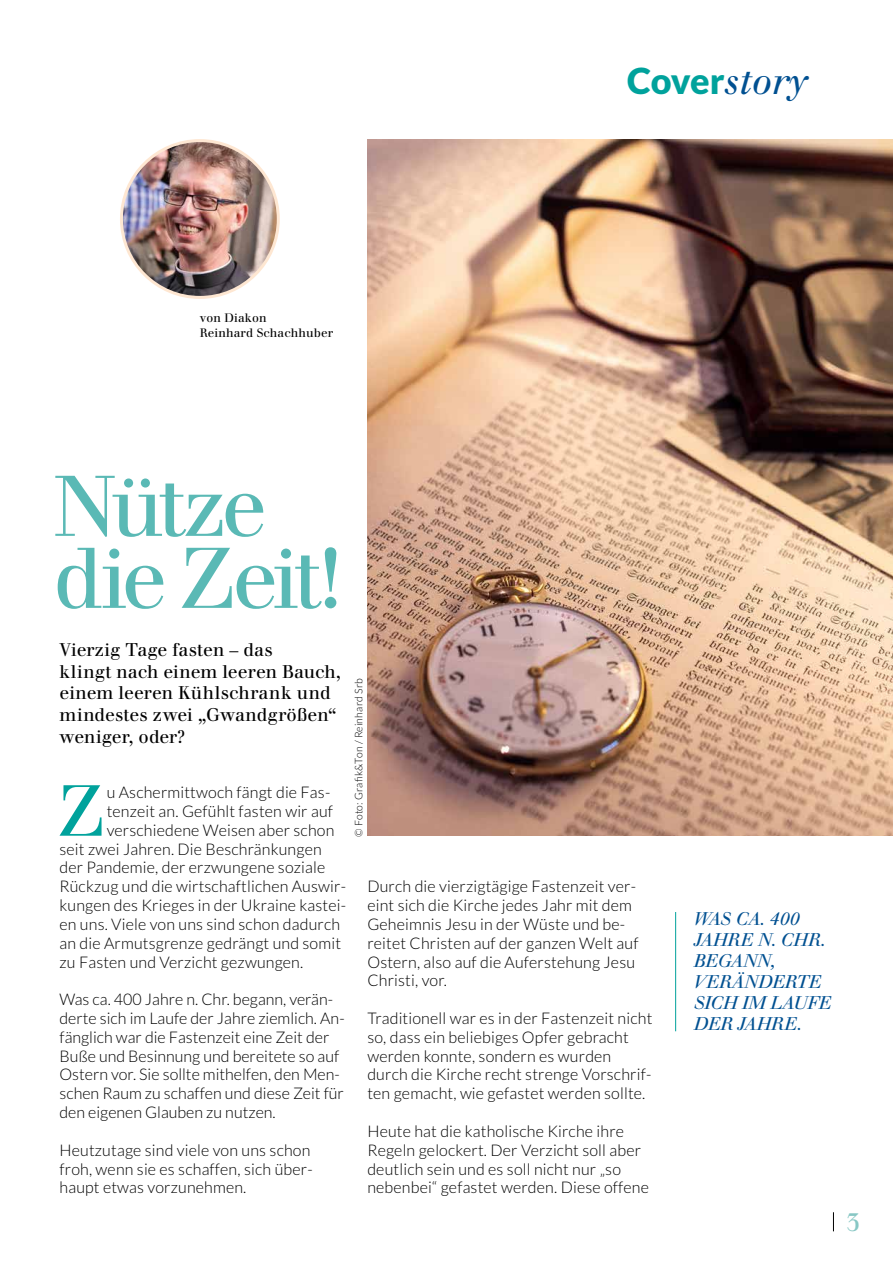
<style>
.page{position:relative;width:893px;height:1263px;background:#fff}
.page>*{position:absolute;margin:0;border:0;box-sizing:border-box;transform-origin:0 0}
.t1{font:84px/72px "Walbaum LT";letter-spacing:-.065em;color:#5ab9b5}
.t2{font:70.5px "Walbaum LT";color:#00a29c}
.t3{font:900 36px "Lato";letter-spacing:-.01em;color:#00a29c}
.t4{font:25.5px "Walbaum LT";color:#87c7c4}
.t5{font:18px/21.6px "Walbaum LT";color:#000}
.t6{font:italic 18px/21px "Walbaum LT";letter-spacing:.005em;color:#005091}
.t7{font:300 16.05px/18.8px "Lato";letter-spacing:.01em;color:#000}
.t8{font:12px/15px "Walbaum LT";letter-spacing:.01em;color:#000}
.t9{font:300 10.5px "Lato";letter-spacing:.015em;color:#000}
.s1{font-family:"Walbaum LT";font-weight:400;font-style:italic;color:#005091}
</style>
<div class="page">
<svg style="left:833px;top:1212px;width:1px;height:19px"></svg>
<img style="left:367px;top:139px;width:526px;height:697px">
<img style="left:121px;top:141px;width:157px;height:156px;border-radius:78px">
<div style="left:120px;top:139px;width:160px;height:160px;border:3px solid #fee7d2;border-radius:50%"></div>
<hr style="left:675px;top:912px;width:1px;height:119px;background:#00a29c">
<h3 class="t3" style="left:627px;top:60px;width:182px">Cover<span class="s1">story</span></h3>
<p class="t8" style="left:200px;top:310px;width:135px">von Diakon<br>Reinhard Schachhuber</p>
<h1 class="t1" style="left:53px;top:471px;width:291px">Nütze die Zeit!</h1>
<p class="t5" style="left:60px;top:639px;width:283px">Vierzig Tage fasten – das<br>klingt nach einem leeren Bauch, einem leeren Kühlschrank und mindestes zwei „Gwandgrößen“ weniger, oder?</p>
<h2 class="t2" style="left:56px;top:769px;width:51px">Z</h2>
<p class="t7" style="left:107px;top:783px;width:225px">u Aschermittwoch fängt die Fas-</p>
<p class="t7" style="left:107px;top:802px;width:228px">tenzeit an. Gefühlt fasten wir auf</p>
<p class="t7" style="left:107px;top:821px;width:229px">verschiedene Weisen aber schon</p>
<p class="t7" style="left:60px;top:839px;width:264px">seit zwei Jahren. Die Beschränkungen</p>
<p class="t7" style="left:60px;top:858px;width:267px">der Pandemie, der erzwungene soziale</p>
<p class="t7" style="left:60px;top:877px;width:288px">Rückzug und die wirtschaftlichen Auswir-</p>
<p class="t7" style="left:60px;top:896px;width:288px">kungen des Krieges in der Ukraine kastei-</p>
<p class="t7" style="left:60px;top:915px;width:282px">en uns. Viele von uns sind schon dadurch</p>
<p class="t7" style="left:60px;top:933px;width:283px">an die Armutsgrenze gedrängt und somit</p>
<p class="t7" style="left:60px;top:952px;width:245px">zu Fasten und Verzicht gezwungen.</p>
<p class="t7" style="left:60px;top:990px;width:287px">Was ca. 400 Jahre n. Chr. begann, verän&shy;derte sich im Laufe der Jahre ziemlich. An&shy;fänglich war die Fastenzeit eine Zeit der Buße und Besinnung und bereitete so auf Ostern vor. Sie sollte mithelfen, den Men&shy;schen Raum zu schaffen und diese Zeit für den eigenen Glauben zu nutzen.</p>
<p class="t7" style="left:60px;top:1140px;width:255px">Heutzutage sind viele von uns schon froh, wenn sie es schaffen, sich über&shy;haupt etwas vorzunehmen.</p>
<p class="t9" style="left:353px;top:837px;width:160px;rotate:-90deg">© Foto: Grafik&amp;Ton / Reinhard Srb</p>
<p class="t7" style="left:367px;top:877px;width:273px">Durch die vierzigtägige Fastenzeit ver&shy;eint sich die Kirche jedes Jahr mit dem Geheimnis Jesu in der Wüste und be&shy;reitet Christen auf der ganzen Welt auf Ostern, also auf die Auferstehung Jesu Christi, vor.</p>
<p class="t7" style="left:367px;top:1009px;width:287px">Traditionell war es in der Fastenzeit nicht so, dass ein beliebiges Opfer gebracht werden konnte, sondern es wurden durch die Kirche recht strenge Vorschrif&shy;ten gemacht, wie gefastet werden sollte.</p>
<p class="t7" style="left:367px;top:1122px;width:283px">Heute hat die katholische Kirche ihre Regeln gelockert. Der Verzicht soll aber deutlich sein und es soll nicht nur „so nebenbei“ gefastet werden. Diese offene</p>
<p class="t6" style="left:694px;top:908px;width:139px">WAS CA. 400<br>JAHRE N. CHR.<br>BEGANN,<br>VERÄNDERTE<br>SICH IM LAUFE<br>DER JAHRE.</p>
<h3 class="t4" style="left:846px;top:1207px;width:16px">3</h3>
</div>
